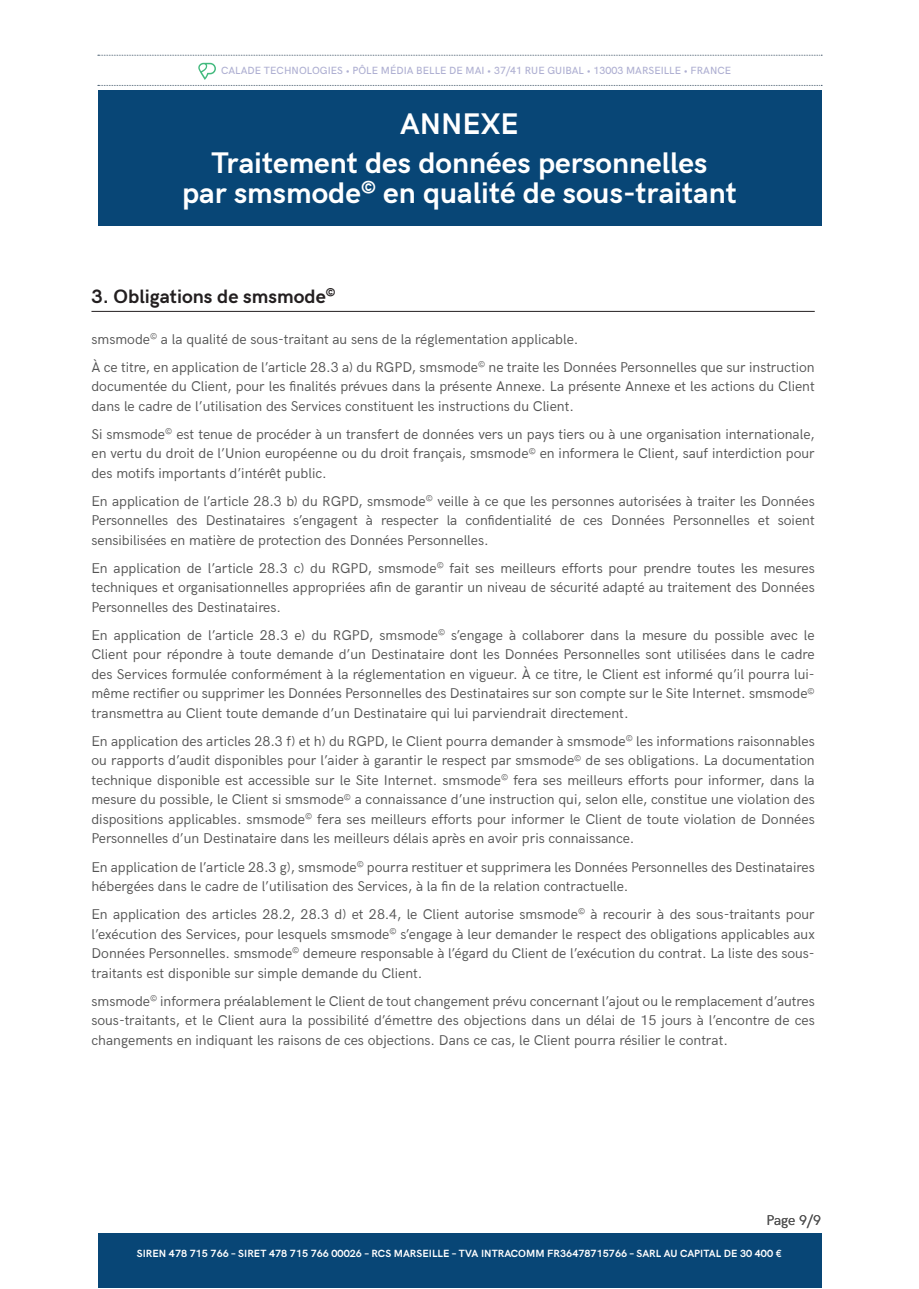
<style>
.page{position:relative;width:919px;height:1289px;background:#fff}
.page>*{position:absolute;margin:0;border:0;box-sizing:border-box;transform-origin:0 0}
.t1{font:700 30px/38.5px "HK Grotesk";color:#fff;text-align:center}
.t2{font:700 19.5px "HK Grotesk";color:#231f20}
.t3{font:14.25px/19.5px "HK Grotesk";color:#535353;text-align:justify}
.t4{font:700 10.5px "HK Grotesk";color:#fff}
.t5{font:500 10.5px "HK Grotesk";letter-spacing:.005em;color:#afb0d2}
</style>
<div class="page">
<div style="left:98px;top:90px;width:723px;height:135px;background:#084676"></div>
<svg style="left:98px;top:63px;width:724px;height:23px"></svg>
<svg style="left:98px;top:55px;width:724px;height:1px"></svg>
<div style="left:98px;top:1233px;width:723px;height:54px;background:#084676"></div>
<hr style="left:91px;top:311px;width:723px;height:1px;background:#231f20">
<p class="t5" style="left:221px;top:62px;width:511px">CALADE TECHNOLOGIES • PÔLE MÉDIA BELLE DE MAI • 37/41 RUE GUIBAL • 13003 MARSEILLE • FRANCE</p>
<h1 class="t1" style="left:211px;top:102px;width:497px">ANNEXE<br>Traitement des données personnelles</h1>
<h1 class="t1" style="left:182px;top:171px;width:556px">par smsmode<sup>©</sup> en qualité de sous-traitant</h1>
<p class="t2" style="left:91px;top:281px;width:245px">3. Obligations de smsmode<sup>©</sup></p>
<p class="t3" style="left:91px;top:328px;width:488px">smsmode<sup>©</sup> a la qualité de sous-traitant au sens de la réglementation applicable.</p>
<p class="t3" style="left:91px;top:356px;width:724px">À ce titre, en application de l’article 28.3 a) du RGPD, smsmode<sup>©</sup> ne traite les Données Personnelles que sur instruction documentée du Client, pour les finalités prévues dans la présente Annexe. La présente Annexe et les actions du Client dans le cadre de l’utilisation des Services constituent les instructions du Client.</p>
<p class="t3" style="left:91px;top:423px;width:724px">Si smsmode<sup>©</sup> est tenue de procéder à un transfert de données vers un pays tiers ou à une organisation internationale, en vertu du droit de l’Union européenne ou du droit français, smsmode<sup>©</sup> en informera le Client, sauf interdiction pour des motifs importants d’intérêt public.</p>
<p class="t3" style="left:91px;top:490px;width:724px">En application de l’article 28.3 b) du RGPD, smsmode<sup>©</sup> veille à ce que les personnes autorisées à traiter les Données Personnelles des Destinataires s’engagent à respecter la confidentialité de ces Données Personnelles et soient sensibilisées en matière de protection des Données Personnelles.</p>
<p class="t3" style="left:91px;top:557px;width:724px">En application de l’article 28.3 c) du RGPD, smsmode<sup>©</sup> fait ses meilleurs efforts pour prendre toutes les mesures techniques et organisationnelles appropriées afin de garantir un niveau de sécurité adapté au traitement des Données Personnelles des Destinataires.</p>
<p class="t3" style="left:91px;top:624px;width:724px">En application de l’article 28.3 e) du RGPD, smsmode<sup>©</sup> s’engage à collaborer dans la mesure du possible avec le Client pour répondre à toute demande d’un Destinataire dont les Données Personnelles sont utilisées dans le cadre des Services formulée conformément à la réglementation en vigueur. À ce titre, le Client est informé qu’il pourra lui&shy;même rectifier ou supprimer les Données Personnelles des Destinataires sur son compte sur le Site Internet. smsmode<sup>© </sup>transmettra au Client toute demande d’un Destinataire qui lui parviendrait directement.</p>
<p class="t3" style="left:91px;top:730px;width:724px">En application des articles 28.3 f) et h) du RGPD, le Client pourra demander à smsmode<sup>©</sup> les informations raisonnables ou rapports d’audit disponibles pour l’aider à garantir le respect par smsmode<sup>©</sup> de ses obligations. La documentation technique disponible est accessible sur le Site Internet. smsmode<sup>©</sup> fera ses meilleurs efforts pour informer, dans la mesure du possible, le Client si smsmode<sup>©</sup> a connaissance d’une instruction qui, selon elle, constitue une violation des dispositions applicables. smsmode<sup>©</sup> fera ses meilleurs efforts pour informer le Client de toute violation de Données Personnelles d’un Destinataire dans les meilleurs délais après en avoir pris connaissance.</p>
<p class="t3" style="left:91px;top:855px;width:724px">En application de l’article 28.3 g), smsmode<sup>©</sup> pourra restituer et supprimera les Données Personnelles des Destinataires hébergées dans le cadre de l’utilisation des Services, à la fin de la relation contractuelle.</p>
<p class="t3" style="left:91px;top:903px;width:724px">En application des articles 28.2, 28.3 d) et 28.4, le Client autorise smsmode<sup>©</sup> à recourir à des sous-traitants pour l’exécution des Services, pour lesquels smsmode<sup>©</sup> s’engage à leur demander le respect des obligations applicables aux Données Personnelles. smsmode<sup>©</sup> demeure responsable à l’égard du Client de l’exécution du contrat. La liste des sous&shy;traitants est disponible sur simple demande du Client.</p>
<p class="t3" style="left:91px;top:989px;width:724px">smsmode<sup>©</sup> informera préalablement le Client de tout changement prévu concernant l’ajout ou le remplacement d’autres sous-traitants, et le Client aura la possibilité d’émettre des objections dans un délai de 15 jours à l’encontre de ces changements en indiquant les raisons de ces objections. Dans ce cas, le Client pourra résilier le contrat.</p>
<p class="t3" style="left:766px;top:1208px;width:56px">Page 9/9</p>
<p class="t4" style="left:137px;top:1245px;width:646px">SIREN 478 715 766 – SIRET 478 715 766 00026 – RCS MARSEILLE – TVA INTRACOMM FR36478715766 – SARL AU CAPITAL DE 30 400 €</p>
</div>
